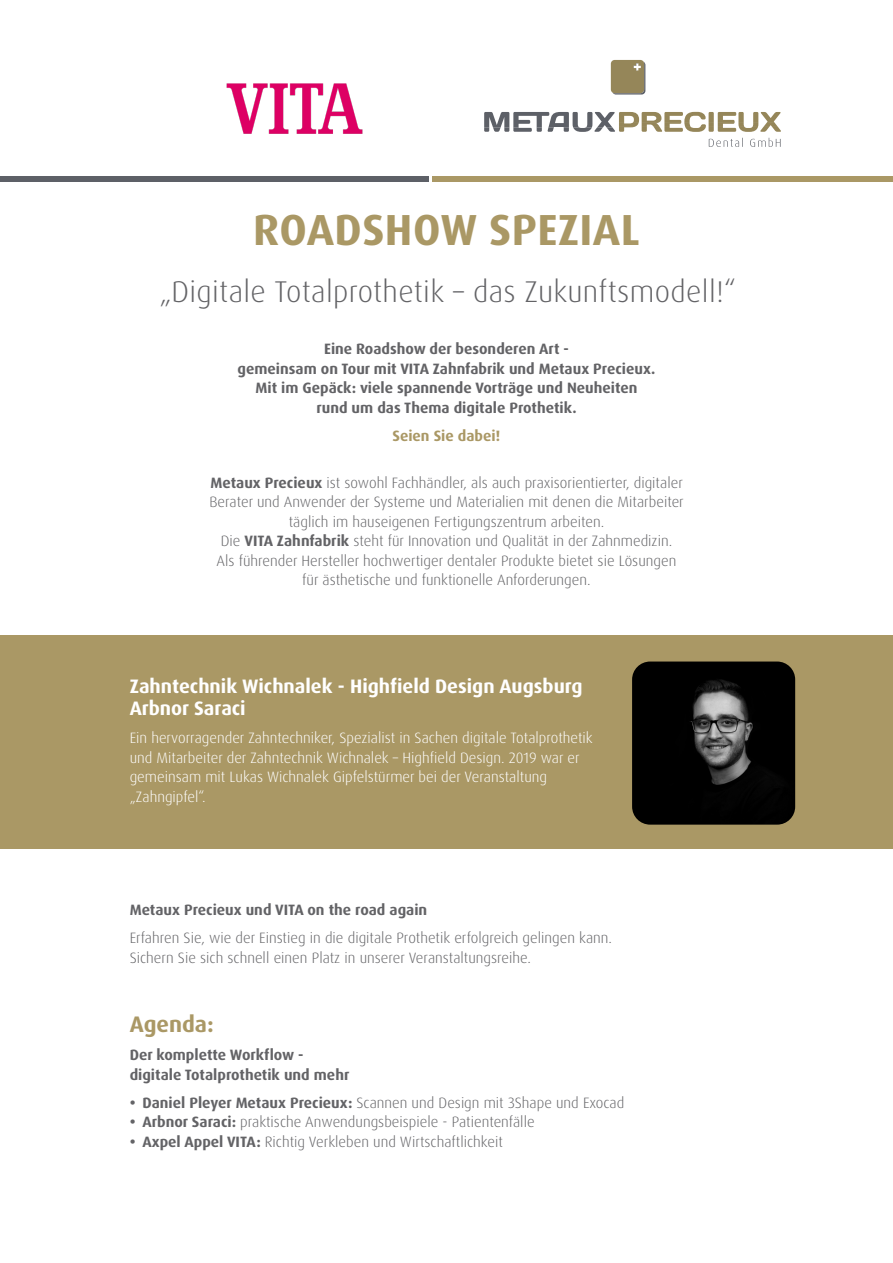
<style>
.page{position:relative;width:893px;height:1263px;background:#fff}
.page>*{position:absolute;margin:0;border:0;box-sizing:border-box;transform-origin:0 0}
.t1{font:700 43.5px "Dax Pro";letter-spacing:.01em;color:#aa9865}
.t2{font:300 30px "Dax Pro";letter-spacing:.01em;color:#636366}
.t3{font:700 22.5px "Dax Pro";color:#aa9865}
.t4{font:700 19.5px/22.5px "Dax Pro";color:#fff}
.t5{font:300 15px/19.5px "Dax Pro";color:#636366;text-align:center}
.t6{font:700 15px/19.5px "Dax Pro";color:#636366;text-align:center}
.t7{font:300 15px/19.5px "Dax Pro";color:#fff}
.t8{font:700 15px "Dax Pro";color:#aa9865}
.s1{font-weight:700}
</style>
<div class="page">
<div style="left:0;top:636px;width:893px;height:213px;background:#aa9865"></div>
<svg style="left:709px;top:138px;width:72px;height:9px"></svg>
<svg style="left:484px;top:60px;width:297px;height:72px"></svg>
<div style="left:433px;top:176px;width:460px;height:6px;background:#aa9865"></div>
<div style="left:0;top:176px;width:428px;height:6px;background:#5d6067"></div>
<img style="left:226px;top:83px;width:137px;height:51px">
<img style="left:632px;top:661px;width:163px;height:164px">
<h1 class="t1" style="left:253px;top:201px;width:388px">ROADSHOW SPEZIAL</h1>
<h2 class="t2" style="left:160px;top:272px;width:578px">„Digitale Totalprothetik – das Zukunftsmodell!“</h2>
<p class="t6" style="left:238px;top:339px;width:419px">Eine Roadshow der besonderen Art -<br>gemeinsam on Tour mit VITA Zahnfabrik und Metaux Precieux.<br>Mit im Gepäck: viele spannende Vorträge und Neuheiten<br>rund um das Thema digitale Prothetik.</p>
<p class="t8" style="left:392px;top:426px;width:110px">Seien Sie dabei!</p>
<p class="t5" style="left:209px;top:473px;width:476px"><span class="s1">Metaux Precieux</span> ist sowohl Fachhändler, als auch praxisorientierter, digitaler Berater und Anwender der Systeme und Materialien mit denen die Mitarbeiter täglich im hauseigenen Fertigungszentrum arbeiten.<br>Die <span class="s1">VITA Zahnfabrik</span> steht für Innovation und Qualität in der Zahnmedizin.<br>Als führender Hersteller hochwertiger dentaler Produkte bietet sie Lösungen für ästhetische und funktionelle Anforderungen.</p>
<h3 class="t4" style="left:130px;top:675px;width:454px">Zahntechnik Wichnalek - Highfield Design Augsburg<br>Arbnor Saraci</h3>
<p class="t7" style="left:130px;top:728px;width:464px">Ein hervorragender Zahntechniker, Spezialist in Sachen digitale Totalprothetik und Mitarbeiter der Zahntechnik Wichnalek – Highfield Design. 2019 war er gemeinsam mit Lukas Wichnalek Gipfelstürmer bei der Veranstaltung „Zahngipfel“.</p>
<p class="t6" style="left:130px;top:900px;width:299px">Metaux Precieux und VITA on the road again</p>
<p class="t5" style="left:130px;top:928px;width:484px;text-align:left">Erfahren Sie, wie der Einstieg in die digitale Prothetik erfolgreich gelingen kann.<br>Sichern Sie sich schnell einen Platz in unserer Veranstaltungsreihe.</p>
<h3 class="t3" style="left:130px;top:1010px;width:86px">Agenda:</h3>
<p class="t6" style="left:130px;top:1045px;width:221px;text-align:left">Der komplette Workflow - digitale Totalprothetik und mehr</p>
<p class="t5" style="left:130px;top:1093px;width:496px"><span class="s1">• Daniel Pleyer Metaux Precieux:</span> Scannen und Design mit 3Shape und Exocad</p>
<p class="t5" style="left:130px;top:1112px;width:406px"><span class="s1">• Arbnor Saraci:</span> praktische Anwendungsbeispiele - Patientenfälle</p>
<p class="t5" style="left:130px;top:1132px;width:375px"><span class="s1">• Axpel Appel VITA:</span> Richtig Verkleben und Wirtschaftlichkeit</p>
</div>
